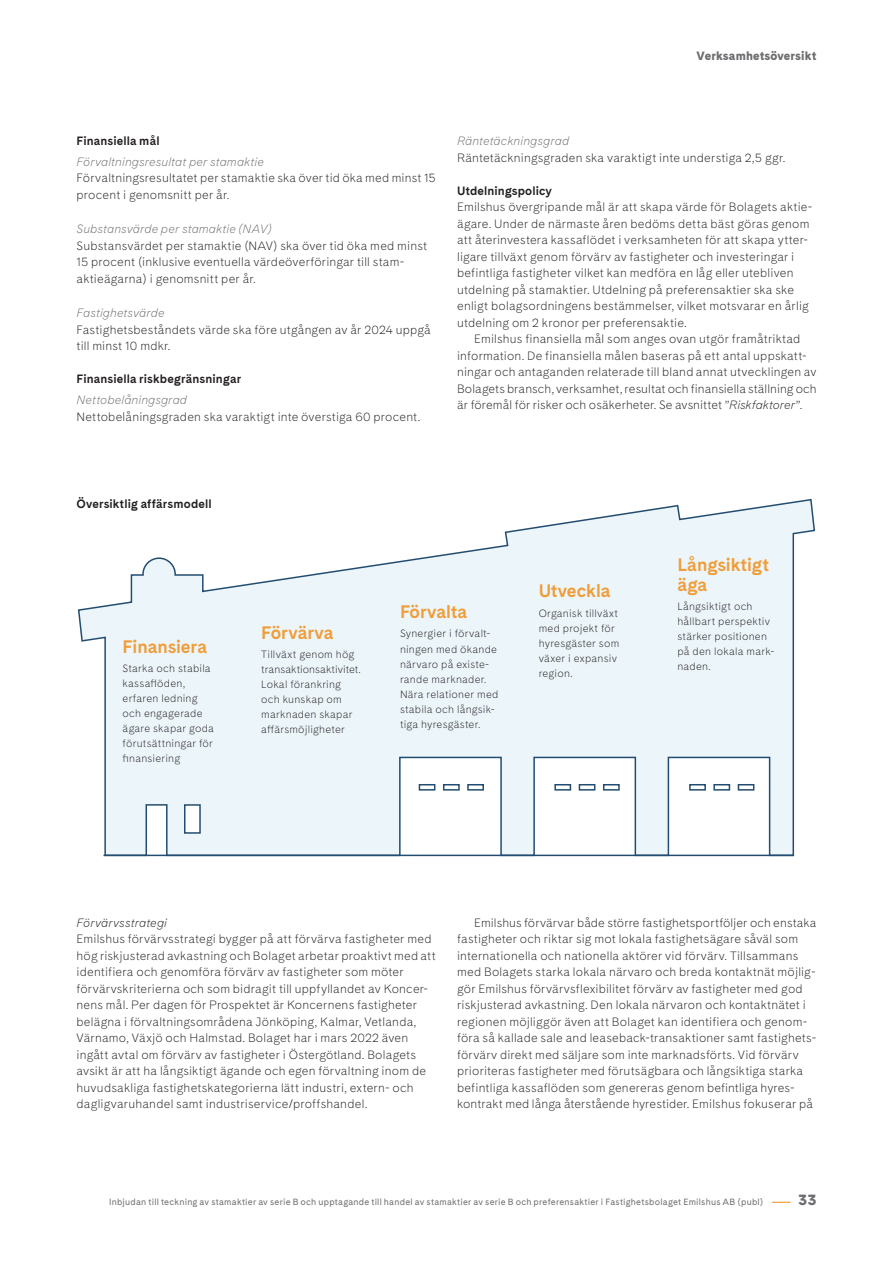
<style>
.page{position:relative;width:893px;height:1263px;background:#fff}
.page>*{position:absolute;margin:0;border:0;box-sizing:border-box;transform-origin:0 0}
.t1{font:700 18px/19.5px "Cadiz";letter-spacing:-.005em;color:#f09d38}
.t2{font:300 12px/16.5px "Cadiz";letter-spacing:.015em;color:#231f20}
.t3{font:italic 300 12px "Cadiz";letter-spacing:.015em;color:#6d6e71}
.t4{font:700 12px "Cadiz";letter-spacing:.01em;color:#231f20}
.t5{font:900 12px "Cadiz";letter-spacing:.015em;color:#6d6e71}
.t6{font:italic 300 12px "Cadiz";letter-spacing:.015em;color:#231f20}
.t7{font:300 10.5px/15px "Cadiz";letter-spacing:.02em;color:#231f20}
.t8{font:9px "Cadiz";letter-spacing:.025em;color:#6d6e71}
.s1{font-style:italic}
.s2{font-weight:900;color:#f09d38}
.s3{font-weight:900;font-size:15px}
</style>
<div class="page">
<svg style="left:77px;top:498px;width:739px;height:359px"></svg>
<div style="left:443px;top:784px;width:17px;height:7px;border:2px solid #234d70"></div>
<div style="left:184px;top:804px;width:17px;height:30px;background:#fff;border:2px solid #234d70"></div>
<div style="left:579px;top:784px;width:16px;height:7px;border:2px solid #234d70"></div>
<div style="left:713px;top:784px;width:17px;height:7px;border:2px solid #234d70"></div>
<div style="left:467px;top:784px;width:17px;height:7px;border:2px solid #234d70"></div>
<div style="left:603px;top:784px;width:17px;height:7px;border:2px solid #234d70"></div>
<div style="left:738px;top:784px;width:16px;height:7px;border:2px solid #234d70"></div>
<div style="left:419px;top:784px;width:16px;height:7px;border:2px solid #234d70"></div>
<div style="left:554px;top:784px;width:17px;height:7px;border:2px solid #234d70"></div>
<div style="left:689px;top:784px;width:17px;height:7px;border:2px solid #234d70"></div>
<p class="t5" style="left:697px;top:47px;width:121px">Verksamhetsöversikt</p>
<p class="t4" style="left:77px;top:132px;width:85px">Finansiella mål</p>
<p class="t3" style="left:77px;top:153px;width:189px">Förvaltningsresultat per stamaktie</p>
<p class="t2" style="left:77px;top:170px;width:361px">Förvaltningsresultatet per stamaktie ska över tid öka med minst 15 procent i genomsnitt per år.</p>
<p class="t3" style="left:77px;top:221px;width:197px">Substansvärde per stamaktie (NAV)</p>
<p class="t2" style="left:77px;top:238px;width:352px">Substansvärdet per stamaktie (NAV) ska över tid öka med minst<br>15 procent (inklusive eventuella värdeöverföringar till stam&shy;aktieägarna) i genomsnitt per år.</p>
<p class="t3" style="left:77px;top:305px;width:90px">Fastighetsvärde</p>
<p class="t2" style="left:77px;top:322px;width:356px">Fastighetsbeståndets värde ska före utgången av år 2024 uppgå till minst 10 mdkr.</p>
<p class="t4" style="left:77px;top:370px;width:166px">Finansiella riskbegränsningar</p>
<p class="t3" style="left:77px;top:391px;width:112px">Nettobelåningsgrad</p>
<p class="t2" style="left:77px;top:409px;width:345px">Nettobelåningsgraden ska varaktigt inte överstiga 60 procent.</p>
<p class="t3" style="left:457px;top:132px;width:113px">Räntetäckningsgrad</p>
<p class="t2" style="left:457px;top:150px;width:330px">Räntetäckningsgraden ska varaktigt inte understiga 2,5 ggr.</p>
<p class="t4" style="left:457px;top:182px;width:96px">Utdelningspolicy</p>
<p class="t2" style="left:457px;top:199px;width:355px">Emilshus övergripande mål är att skapa värde för Bolagets aktie&shy;ägare. Under de närmaste åren bedöms detta bäst göras genom att återinvestera kassaflödet i verksamheten för att skapa ytter&shy;ligare tillväxt genom förvärv av fastigheter och investeringar i befintliga fastigheter vilket kan medföra en låg eller utebliven utdelning på stamaktier. Utdelning på preferensaktier ska ske enligt bolagsordningens bestämmelser, vilket motsvarar en årlig utdelning om 2 kronor per preferensaktie.</p>
<p class="t2" style="left:457px;top:331px;width:361px;text-indent:17px">Emilshus finansiella mål som anges ovan utgör framåtriktad information. De finansiella målen baseras på ett antal uppskatt&shy;ningar och antaganden relaterade till bland annat utvecklingen av Bolagets bransch, verksamhet, resultat och finansiella ställning och är föremål för risker och osäkerheter. Se avsnittet ”<span class="s1">Riskfaktorer</span>”.</p>
<p class="t4" style="left:77px;top:495px;width:137px">Översiktlig affärsmodell</p>
<h1 class="t1" style="left:123px;top:636px;width:86px">Finansiera</h1>
<p class="t7" style="left:123px;top:661px;width:93px">Starka och stabila kassaflöden, erfaren ledning och engagerade ägare skapar goda förutsättningar för finansiering</p>
<h1 class="t1" style="left:261px;top:622px;width:74px">Förvärva</h1>
<p class="t7" style="left:261px;top:647px;width:101px">Tillväxt genom hög transaktionsaktivitet.<br>Lokal förankring och kunskap om marknaden skapar affärsmöjligheter</p>
<h1 class="t1" style="left:400px;top:602px;width:69px">Förvalta</h1>
<p class="t7" style="left:400px;top:627px;width:100px">Synergier i förvalt&shy;ningen med ökande närvaro på existe&shy;rande marknader.<br>Nära relationer med stabila och långsik&shy;tiga hyresgäster.</p>
<h1 class="t1" style="left:539px;top:581px;width:73px">Utveckla</h1>
<p class="t7" style="left:539px;top:606px;width:82px">Organisk tillväxt med projekt för hyresgäster som växer i expansiv region.</p>
<h1 class="t1" style="left:677px;top:555px;width:93px">Långsiktigt äga</h1>
<p class="t7" style="left:677px;top:599px;width:99px">Långsiktigt och hållbart perspektiv stärker positionen på den lokala mark&shy;naden.</p>
<p class="t6" style="left:77px;top:914px;width:92px">Förvärvsstrategi</p>
<p class="t2" style="left:77px;top:931px;width:361px">Emilshus förvärvsstrategi bygger på att förvärva fastigheter med hög riskjusterad avkastning och Bolaget arbetar proaktivt med att identifiera och genomföra förvärv av fastigheter som möter förvärvskriterierna och som bidragit till uppfyllandet av Koncer&shy;nens mål. Per dagen för Prospektet är Koncernens fastigheter belägna i förvaltningsområdena Jönköping, Kalmar, Vetlanda, Värnamo, Växjö och Halmstad. Bolaget har i mars 2022 även ingått avtal om förvärv av fastigheter i Östergötland. Bolagets avsikt är att ha långsiktigt ägande och egen förvaltning inom de huvudsakliga fastighetskategorierna lätt industri, extern- och dagligvaruhandel samt industriservice/proffshandel.</p>
<p class="t2" style="left:457px;top:914px;width:361px;text-indent:17px">Emilshus förvärvar både större fastighetsportföljer och enstaka fastigheter och riktar sig mot lokala fastighetsägare såväl som internationella och nationella aktörer vid förvärv. Tillsammans med Bolagets starka lokala närvaro och breda kontaktnät möjlig&shy;gör Emilshus förvärvsflexibilitet förvärv av fastigheter med god riskjusterad avkastning. Den lokala närvaron och kontaktnätet i regionen möjliggör även att Bolaget kan identifiera och genom&shy;föra så kallade sale and leaseback-transaktioner samt fastighets&shy;förvärv direkt med säljare som inte marknadsförts. Vid förvärv prioriteras fastigheter med förutsägbara och långsiktiga starka befintliga kassaflöden som genereras genom befintliga hyres&shy;kontrakt med långa återstående hyrestider. Emilshus fokuserar på</p>
<p class="t8" style="left:109px;top:1197px;width:709px">Inbjudan till teckning av stamaktier av serie B och upptagande till handel av stamaktier av serie B och preferensaktier i Fastighetsbolaget Emilshus AB (publ) <span class="s2">––––</span> <span class="s3">33</span></p>
</div>
